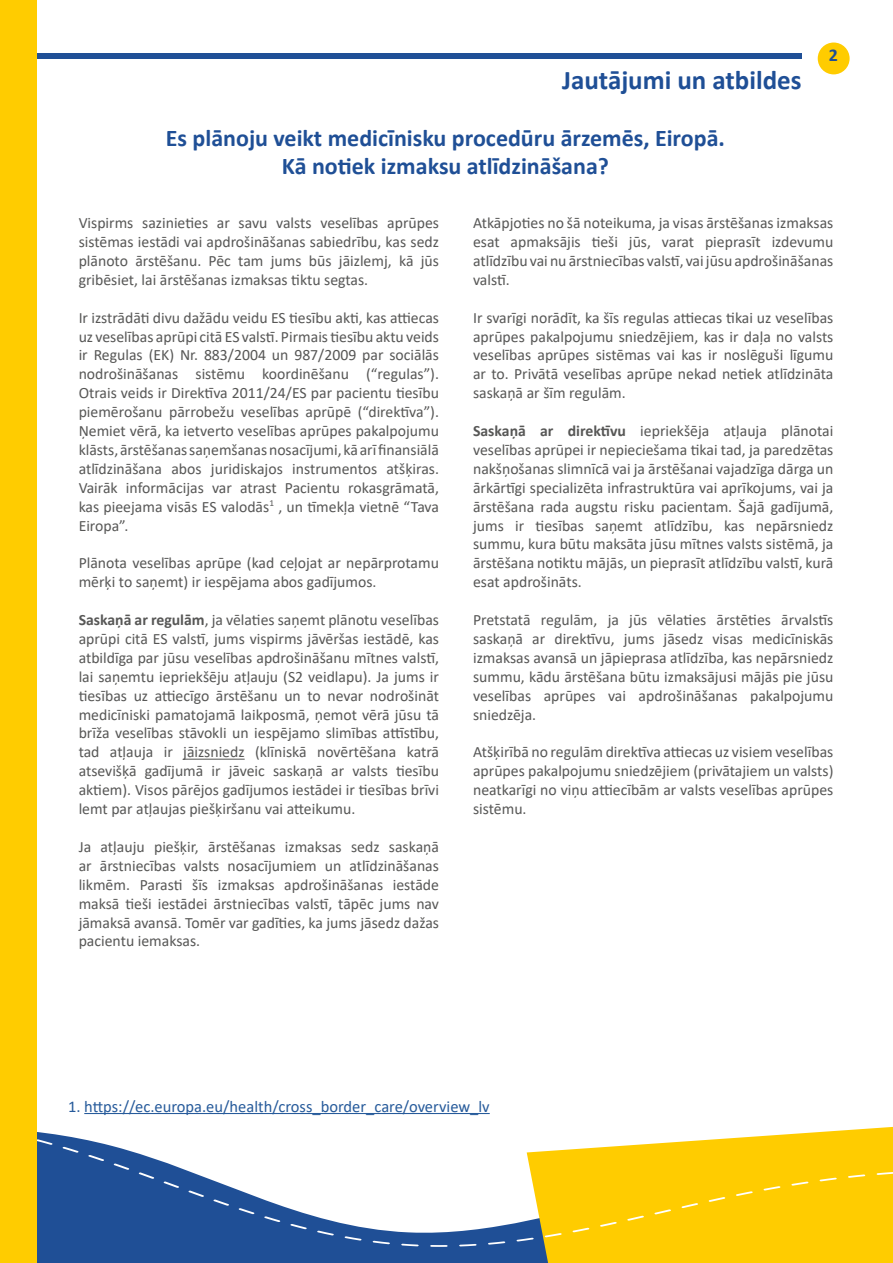
<style>
.page{position:relative;width:893px;height:1263px;background:#fff}
.page>*{position:absolute;margin:0;border:0;box-sizing:border-box;transform-origin:0 0}
.Titre{font:700 27px "Calibri";color:#1f4f96}
.sous_titre{font:700 24px "Calibri";color:#1f4f96}
.t1{font:700 18px "Calibri";color:#1f4f96}
.Sommaire_Titre{font:16.5px "Calibri";color:#275b9b}
.texte{font:15.75px/18.9px "Calibri";color:#575756;text-align:justify}
.s1{font-weight:700}
</style>
<div class="page">
<div style="left:36px;top:1247px;width:491px;height:16px;background:#1f4f96"></div>
<div style="left:527px;top:1247px;width:366px;height:16px;background:#fc0"></div>
<svg style="left:36px;top:1114px;width:857px;height:133px"></svg>
<div style="left:0;top:53px;width:801px;height:5px;background:#1f4f96"></div>
<div style="left:818px;top:43px;width:32px;height:31px;background:#fc0;border-radius:50%"></div>
<div style="left:0;top:0;width:36px;height:1263px;background:#fc0"></div>
<hr style="left:183px;top:759px;width:62px;height:1px;background:#575756">
<hr style="left:84px;top:1113px;width:406px;height:1px;background:#275b9b">
<p class="Titre" style="left:562px;top:61px;width:241px">Jautājumi un atbildes</p>
<p class="sous_titre" style="left:166px;top:121px;width:560px">Es plānoju veikt medicīnisku procedūru ārzemēs, Eiropā.</p>
<p class="sous_titre" style="left:282px;top:149px;width:329px">Kā notiek izmaksu atlīdzināšana?</p>
<p class="t1" style="left:829px;top:43px;width:11px">2</p>
<p class="texte" style="left:79px;top:213px;width:362px">Vispirms sazinieties ar savu valsts veselības aprūpes sistēmas iestādi vai apdrošināšanas sabiedrību, kas sedz plānoto ārstēšanu. Pēc tam jums būs jāizlemj, kā jūs gribēsiet, lai ārstēšanas izmaksas tiktu segtas.</p>
<p class="texte" style="left:79px;top:308px;width:362px">Ir izstrādāti divu dažādu veidu ES tiesību akti, kas attiecas uz veselības aprūpi citā ES valstī. Pirmais tiesību aktu veids ir Regulas (EK) Nr. 883/2004 un 987/2009 par sociālās nodrošināšanas sistēmu koordinēšanu (“regulas”).<br>Otrais veids ir Direktīva 2011/24/ES par pacientu tiesību piemērošanu pārrobežu veselības aprūpē (“direktīva”).<br>Ņemiet vērā, ka ietverto veselības aprūpes pakalpojumu klāsts, ārstēšanas saņemšanas nosacījumi, kā arī finansiālā atlīdzināšana abos juridiskajos instrumentos atšķiras.<br>Vairāk informācijas var atrast Pacientu rokasgrāmatā, kas pieejama visās ES valodās<sup>1</sup> , un tīmekļa vietnē “Tava Eiropa”.</p>
<p class="texte" style="left:79px;top:553px;width:362px">Plānota veselības aprūpe (kad ceļojat ar nepārprotamu mērķi to saņemt) ir iespējama abos gadījumos.</p>
<p class="texte" style="left:79px;top:610px;width:362px"><span class="s1">Saskaņā ar regulām</span>, ja vēlaties saņemt plānotu veselības aprūpi citā ES valstī, jums vispirms jāvēršas iestādē, kas atbildīga par jūsu veselības apdrošināšanu mītnes valstī, lai saņemtu iepriekšēju atļauju (S2 veidlapu). Ja jums ir tiesības uz attiecīgo ārstēšanu un to nevar nodrošināt medicīniski pamatojamā laikposmā, ņemot vērā jūsu tā brīža veselības stāvokli un iespējamo slimības attīstību, tad atļauja ir jāizsniedz (klīniskā novērtēšana katrā atsevišķā gadījumā ir jāveic saskaņā ar valsts tiesību aktiem). Visos pārējos gadījumos iestādei ir tiesības brīvi lemt par atļaujas piešķiršanu vai atteikumu.</p>
<p class="texte" style="left:79px;top:837px;width:362px">Ja atļauju piešķir, ārstēšanas izmaksas sedz saskaņā ar ārstniecības valsts nosacījumiem un atlīdzināšanas likmēm. Parasti šīs izmaksas apdrošināšanas iestāde maksā tieši iestādei ārstniecības valstī, tāpēc jums nav jāmaksā avansā. Tomēr var gadīties, ka jums jāsedz dažas pacientu iemaksas.</p>
<p class="texte" style="left:473px;top:213px;width:362px">Atkāpjoties no šā noteikuma, ja visas ārstēšanas izmaksas esat apmaksājis tieši jūs, varat pieprasīt izdevumu atlīdzību vai nu ārstniecības valstī, vai jūsu apdrošināšanas valstī.</p>
<p class="texte" style="left:473px;top:308px;width:362px">Ir svarīgi norādīt, ka šīs regulas attiecas tikai uz veselības aprūpes pakalpojumu sniedzējiem, kas ir daļa no valsts veselības aprūpes sistēmas vai kas ir noslēguši līgumu ar to. Privātā veselības aprūpe nekad netiek atlīdzināta saskaņā ar šīm regulām.</p>
<p class="texte" style="left:473px;top:421px;width:362px"><span class="s1">Saskaņā ar direktīvu</span> iepriekšēja atļauja plānotai veselības aprūpei ir nepieciešama tikai tad, ja paredzētas nakšņošanas slimnīcā vai ja ārstēšanai vajadzīga dārga un ārkārtīgi specializēta infrastruktūra vai aprīkojums, vai ja ārstēšana rada augstu risku pacientam. Šajā gadījumā, jums ir tiesības saņemt atlīdzību, kas nepārsniedz summu, kura būtu maksāta jūsu mītnes valsts sistēmā, ja ārstēšana notiktu mājās, un pieprasīt atlīdzību valstī, kurā esat apdrošināts.</p>
<p class="texte" style="left:473px;top:610px;width:362px">Pretstatā regulām, ja jūs vēlaties ārstēties ārvalstīs saskaņā ar direktīvu, jums jāsedz visas medicīniskās izmaksas avansā un jāpieprasa atlīdzība, kas nepārsniedz summu, kādu ārstēšana būtu izmaksājusi mājās pie jūsu veselības aprūpes vai apdrošināšanas pakalpojumu sniedzēja.</p>
<p class="texte" style="left:473px;top:742px;width:362px">Atšķirībā no regulām direktīva attiecas uz visiem veselības aprūpes pakalpojumu sniedzējiem (privātajiem un valsts) neatkarīgi no viņu attiecībām ar valsts veselības aprūpes sistēmu.</p>
<p class="Sommaire_Titre" style="left:68px;top:1095px;width:423px">1. https://ec.europa.eu/health/cross_border_care/overview_lv</p>
</div>
